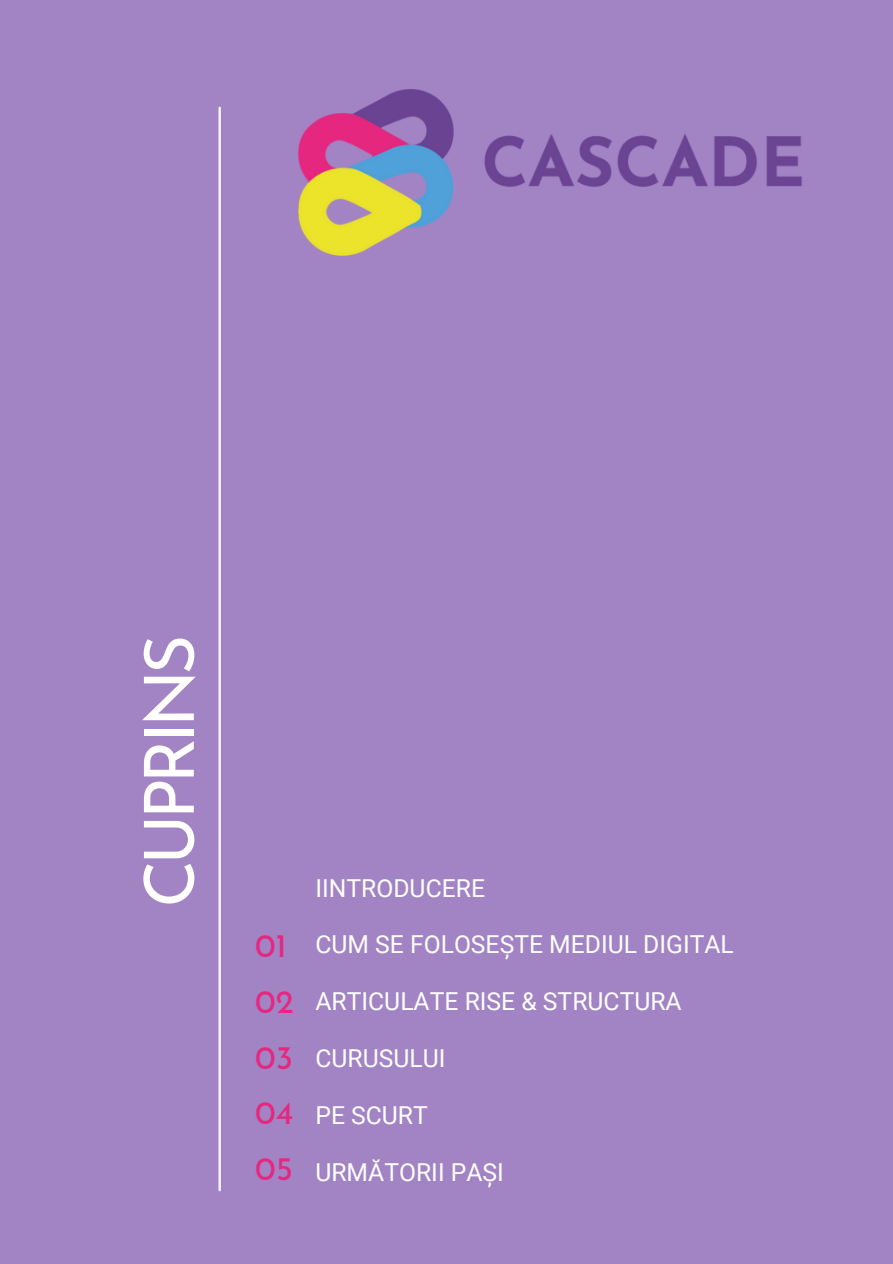
<style>
.page{position:relative;width:893px;height:1264px;background:#fff}
.page>*{position:absolute;margin:0;border:0;box-sizing:border-box;transform-origin:0 0}
.t1{font:69px "Josefin Sans";letter-spacing:-.075em;color:#fff}
.t2{font:33px "Josefin Sans";color:#e6277f}
.t3{font:24.75px "Roboto";color:#fff}
</style>
<div class="page">
<div style="left:0;top:0;width:892px;height:1263px;background:#a283c4"></div>
<hr style="left:218px;top:108px;width:3px;height:1082px;background:#fff">
<img style="left:299px;top:89px;width:503px;height:167px">
<p class="t1" style="left:142px;top:907px;width:274px;rotate:-90deg">CUPRINS</p>
<p class="t2" style="left:255px;top:932px;width:33px">01</p>
<p class="t2" style="left:255px;top:988px;width:40px">02</p>
<p class="t2" style="left:255px;top:1043px;width:39px">03</p>
<p class="t2" style="left:255px;top:1099px;width:40px">04</p>
<p class="t2" style="left:255px;top:1155px;width:39px">05</p>
<p class="t3" style="left:315px;top:873px;width:171px">IINTRODUCERE</p>
<p class="t3" style="left:315px;top:930px;width:420px">CUM SE FOLOSEȘTE MEDIUL DIGITAL</p>
<p class="t3" style="left:315px;top:987px;width:368px">ARTICULATE RISE &amp; STRUCTURA</p>
<p class="t3" style="left:315px;top:1044px;width:131px">CURUSULUI</p>
<p class="t3" style="left:315px;top:1101px;width:114px">PE SCURT</p>
<p class="t3" style="left:315px;top:1157px;width:190px">URMĂTORII PAȘI</p>
</div>
